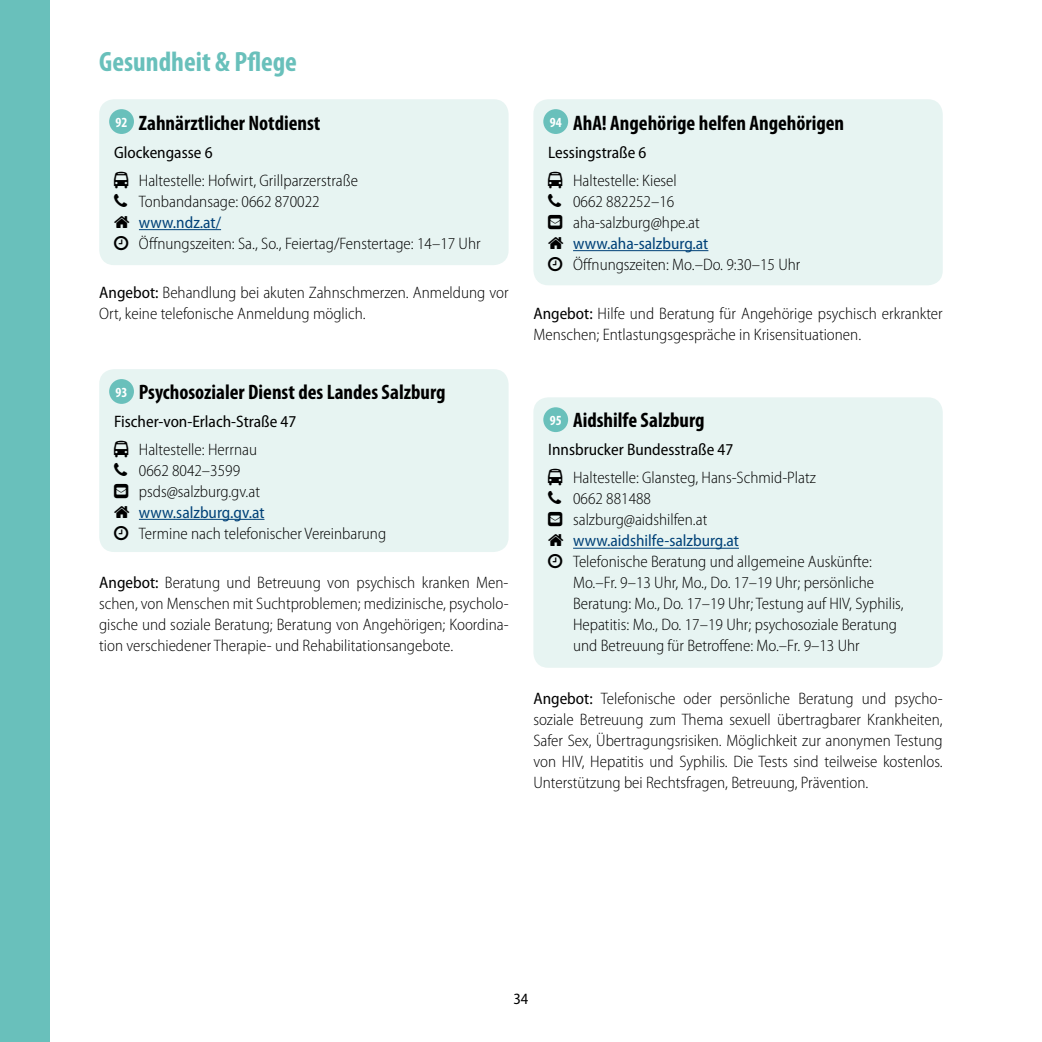
<style>
.page{position:relative;width:1042px;height:1042px;background:#fff}
.page>*{position:absolute;margin:0;border:0;box-sizing:border-box;transform-origin:0 0}
.t1{font:700 condensed 28px "Myriad Pro";color:#69c0bb}
.t2{font:700 condensed 21px "Myriad Pro";color:#000}
.t3{font:300 semi-condensed 16.62px/21px "Myriad Pro";color:#000}
.t4{font:semi-condensed 16.62px "Myriad Pro";color:#000}
.t5{font:semi-condensed 16.62px "Myriad Pro";color:#004178}
.t6{font:semi-condensed 15.75px "Myriad Pro";color:#000}
.t7{font:700 condensed 14px "Myriad Pro";color:#fff}
.s1{font-weight:400}
</style>
<div class="page">
<div style="left:0;top:0;width:50px;height:1042px;background:#69c0bb"></div>
<div style="left:533px;top:397px;width:410px;height:271px;background:#e7f4f2;border-radius:15px"></div>
<div style="left:99px;top:99px;width:409px;height:166px;background:#e7f4f2;border-radius:15px"></div>
<div style="left:109px;top:109px;width:25px;height:25px;background:#69c0bb;border-radius:50%"></div>
<div style="left:543px;top:407px;width:25px;height:25px;background:#69c0bb;border-radius:50%"></div>
<div style="left:99px;top:369px;width:409px;height:183px;background:#e7f4f2;border-radius:15px"></div>
<div style="left:109px;top:379px;width:25px;height:25px;background:#69c0bb;border-radius:50%"></div>
<div style="left:533px;top:99px;width:410px;height:186px;background:#e7f4f2;border-radius:15px"></div>
<div style="left:543px;top:109px;width:25px;height:25px;background:#69c0bb;border-radius:50%"></div>
<hr style="left:139px;top:229px;width:82px;height:1px;background:#004178">
<hr style="left:139px;top:519px;width:125px;height:1px;background:#004178">
<hr style="left:573px;top:250px;width:135px;height:1px;background:#004178">
<hr style="left:573px;top:548px;width:166px;height:1px;background:#004178">
<h1 class="t1" style="left:99px;top:44px;width:199px">Gesundheit &amp; Pflege</h1>
<p class="t2" style="left:573px;top:110px;width:273px">AhA! Angehörige helfen Angehörigen</p>
<p class="t4" style="left:548px;top:143px;width:100px">Lessingstraße 6</p>
<p class="t3" style="left:573px;top:170px;width:128px">Haltestelle: Kiesel<br>0662 882252–16 aha-salzburg@hpe.at</p>
<p class="t5" style="left:573px;top:234px;width:137px">www.aha-salzburg.at</p>
<p class="t3" style="left:573px;top:254px;width:229px">Öffnungszeiten: Mo.–Do. 9:30–15 Uhr</p>
<p class="t3" style="left:533px;top:303px;width:411px"><span class="s1">Angebot:</span> Hilfe und Beratung für Angehörige psychisch erkrankter<br>Menschen; Entlastungsgespräche in Krisensituationen.</p>
<p class="t2" style="left:139px;top:110px;width:183px">Zahnärztlicher Notdienst</p>
<p class="t7" style="left:550px;top:113px;width:13px">94</p>
<p class="t4" style="left:114px;top:143px;width:100px">Glockengasse 6</p>
<p class="t3" style="left:139px;top:170px;width:221px">Haltestelle: Hofwirt, Grillparzerstraße<br>Tonbandansage: 0662 870022</p>
<p class="t5" style="left:139px;top:213px;width:84px">www.ndz.at/</p>
<p class="t3" style="left:139px;top:233px;width:343px">Öffnungszeiten: Sa., So., Feiertag/Fenstertage: 14–17 Uhr</p>
<p class="t3" style="left:99px;top:282px;width:411px"><span class="s1">Angebot:</span> Behandlung bei akuten Zahnschmerzen. Anmeldung vor<br>Ort, keine telefonische Anmeldung möglich.</p>
<p class="t7" style="left:116px;top:113px;width:13px">92</p>
<p class="t2" style="left:139px;top:378px;width:308px">Psychosozialer Dienst des Landes Salzburg</p>
<p class="t4" style="left:114px;top:412px;width:184px">Fischer-von-Erlach-Straße 47</p>
<p class="t3" style="left:139px;top:439px;width:123px">Haltestelle: Herrnau<br>0662 8042–3599 psds@salzburg.gv.at</p>
<p class="t5" style="left:139px;top:503px;width:127px">www.salzburg.gv.at</p>
<p class="t3" style="left:139px;top:523px;width:249px">Termine nach telefonischer Vereinbarung</p>
<p class="t3" style="left:99px;top:572px;width:411px;text-align:justify"><span class="s1">Angebot:</span> Beratung und Betreuung von psychisch kranken Men&shy;schen, von Menschen mit Suchtproblemen; medizinische, psycholo&shy;gische und soziale Beratung; Beratung von Angehörigen; Koordina&shy;tion verschiedener Therapie- und Rehabilitationsangebote.</p>
<p class="t7" style="left:116px;top:383px;width:13px">93</p>
<p class="t2" style="left:573px;top:407px;width:133px">Aidshilfe Salzburg</p>
<p class="t4" style="left:548px;top:441px;width:187px">Innsbrucker Bundesstraße 47</p>
<p class="t3" style="left:573px;top:468px;width:244px">Haltestelle: Glansteg, Hans-Schmid-Platz<br>0662 881488<br>salzburg@aidshilfen.at</p>
<p class="t5" style="left:573px;top:532px;width:167px">www.aidshilfe-salzburg.at</p>
<p class="t3" style="left:573px;top:552px;width:332px">Telefonische Beratung und allgemeine Auskünfte:<br>Mo.–Fr. 9–13 Uhr, Mo., Do. 17–19 Uhr; persönliche Beratung: Mo., Do. 17–19 Uhr; Testung auf HIV, Syphilis, Hepatitis: Mo., Do. 17–19 Uhr; psychosoziale Beratung und Betreuung für Betroffene: Mo.–Fr. 9–13 Uhr</p>
<p class="t3" style="left:533px;top:688px;width:411px;text-align:justify"><span class="s1">Angebot:</span> Telefonische oder persönliche Beratung und psycho&shy;soziale Betreuung zum Thema sexuell übertragbarer Krankheiten, Safer Sex, Übertragungsrisiken. Möglichkeit zur anonymen Testung von HIV, Hepatitis und Syphilis. Die Tests sind teilweise kostenlos.<br>Unterstützung bei Rechtsfragen, Betreuung, Prävention.</p>
<p class="t7" style="left:550px;top:411px;width:13px">95</p>
<p class="t6" style="left:513px;top:990px;width:16px">34</p>
</div>
